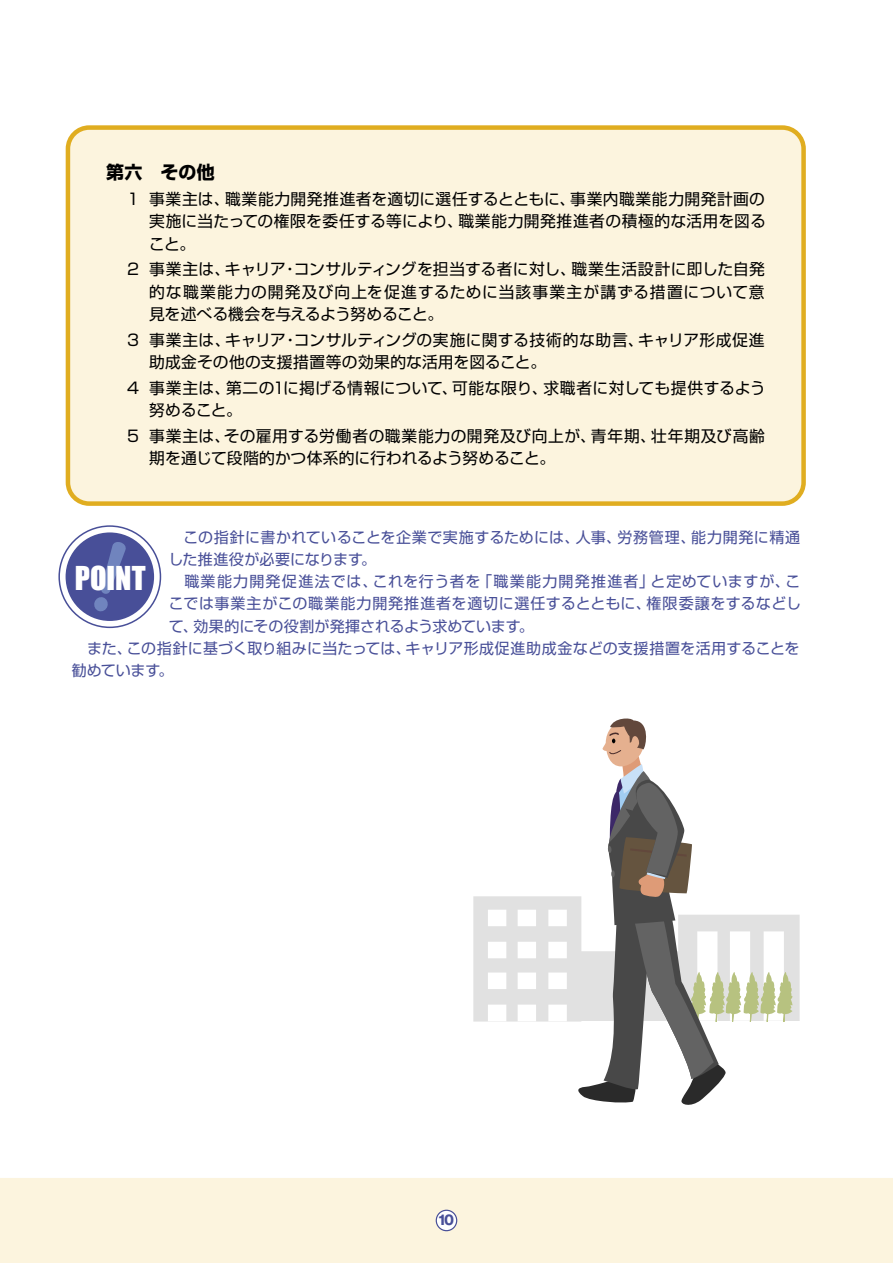
<style>
.page{position:relative;width:893px;height:1263px;background:#fff}
.page>*{position:absolute;margin:0;border:0;box-sizing:border-box;transform-origin:0 0}
.t1{font:30.15px "Impact";color:#fff}
.t2{font:700 18px "Shin Go Pro";color:#000}
.t3{font:15.75px/22.5px "Shin Go Pro";letter-spacing:.025em;color:#000}
.t4{font:15.75px/22.5px "Shin Go Pro";letter-spacing:.045em;color:#000}
.t5{font:15.75px "Shin Go Pro";letter-spacing:-.005em;color:#000}
.t6{font:15.75px "Shin Go Pro";color:#000}
.t7{font:15.75px "Shin Go Pro";letter-spacing:.05em;color:#000}
.t8{font:15px/22.2px "Shin Go Pro";letter-spacing:.025em;color:#484f98}
.t9{font:15px "Shin Go Pro";letter-spacing:.085em;color:#484f98}
.t10{font:15px "Shin Go Pro";color:#484f98}
.t11{font:15px "Shin Go Pro";letter-spacing:.045em;color:#484f98}
.t12{font:15px/22.2px "Shin Go Pro";letter-spacing:-.005em;color:#484f98}
.t13{font:700 13.2px "Gothic MB101 Pro";color:#484f98}
</style>
<div class="page">
<div style="left:0;top:1178px;width:893px;height:85px;background:#fcf4de"></div>
<div style="left:65px;top:125px;width:741px;height:379px;background:#fcf4de"></div>
<div style="left:436px;top:1210px;width:21px;height:21px;background:#fff;border-radius:50%"></div>
<div style="left:436px;top:1210px;width:21px;height:21px;border:1px solid #484f98;border-radius:50%"></div>
<div style="left:58px;top:525px;width:103px;height:103px;border:2px solid #484f98;border-radius:50%"></div>
<div style="left:66px;top:532px;width:88px;height:89px;background:#484f98;border-radius:50%"></div>
<svg style="left:94px;top:542px;width:32px;height:70px"></svg>
<svg style="left:473px;top:718px;width:327px;height:387px"></svg>
<p class="t2" style="left:106px;top:158px;width:110px">第六　その他</p>
<p class="t3" style="left:127px;top:186px;width:13px">1</p>
<p class="t3" style="left:149px;top:186px;width:82px">事業主は、</p>
<p class="t3" style="left:225px;top:186px;width:352px">職業能力開発推進者を適切に選任するとともに、</p>
<p class="t3" style="left:570px;top:186px;width:196px">事業内職業能力開発計画の</p>
<p class="t3" style="left:149px;top:208px;width:315px">実施に当たっての権限を委任する等により、こと。</p>
<p class="t3" style="left:458px;top:208px;width:309px">職業能力開発推進者の積極的な活用を図る</p>
<p class="t3" style="left:127px;top:256px;width:13px">2</p>
<p class="t6" style="left:294px;top:256px;width:284px">コンサルティングを担当する者に対し、</p>
<p class="t3" style="left:149px;top:256px;width:83px">事業主は、</p>
<p class="t3" style="left:571px;top:256px;width:195px">職業生活設計に即した自発</p>
<p class="t3" style="left:225px;top:256px;width:62px">キャリア</p>
<p class="t3" style="left:282px;top:256px;width:17px">・</p>
<p class="t3" style="left:127px;top:327px;width:13px">3</p>
<p class="t4" style="left:149px;top:279px;width:617px">的な職業能力の開発及び向上を促進するために当該事業主が講ずる措置について意見を述べる機会を与えるよう努めること。</p>
<p class="t3" style="left:638px;top:327px;width:128px">キャリア形成促進</p>
<p class="t3" style="left:294px;top:327px;width:351px">コンサルティングの実施に関する技術的な助言、</p>
<p class="t3" style="left:149px;top:327px;width:83px">事業主は、</p>
<p class="t3" style="left:225px;top:327px;width:63px">キャリア</p>
<p class="t3" style="left:282px;top:327px;width:17px">・</p>
<p class="t3" style="left:127px;top:375px;width:13px">4</p>
<p class="t3" style="left:543px;top:348px;width:224px;line-height:25.5px;text-indent:-394px">助成金その他の支援措置等の効果的な活用を図ること。<br>求職者に対しても提供するよう</p>
<p class="t3" style="left:226px;top:375px;width:233px">第二の1に掲げる情報について、</p>
<p class="t3" style="left:149px;top:375px;width:83px">事業主は、</p>
<p class="t3" style="left:452px;top:375px;width:97px">可能な限り、</p>
<p class="t3" style="left:149px;top:397px;width:94px">努めること。</p>
<p class="t3" style="left:127px;top:423px;width:13px">5</p>
<p class="t3" style="left:224px;top:423px;width:374px">その雇用する労働者の職業能力の開発及び向上が、</p>
<p class="t7" style="left:651px;top:423px;width:115px">壮年期及び高齢</p>
<p class="t3" style="left:149px;top:423px;width:82px">事業主は、</p>
<p class="t3" style="left:591px;top:423px;width:67px">青年期、</p>
<p class="t5" style="left:149px;top:445px;width:408px">期を通じて段階的かつ体系的に行われるよう努めること。</p>
<h1 class="t1" style="left:75px;top:559px;width:72px">POINT</h1>
<p class="t8" style="left:617px;top:524px;width:79px">労務管理、</p>
<p class="t8" style="left:168px;top:524px;width:413px">　この指針に書かれていることを企業で実施するためには、した推進役が必要になります。</p>
<p class="t11" style="left:691px;top:525px;width:110px">能力開発に精通</p>
<p class="t8" style="left:576px;top:524px;width:47px">人事、</p>
<p class="t9" style="left:477px;top:569px;width:178px">「職業能力開発推進者」</p>
<p class="t8" style="left:373px;top:569px;width:109px">これを行う者を</p>
<p class="t9" style="left:169px;top:569px;width:210px">　職業能力開発促進法では、</p>
<p class="t11" style="left:650px;top:569px;width:141px">と定めていますが、</p>
<p class="t8" style="left:785px;top:569px;width:16px">こ</p>
<p class="t8" style="left:194px;top:591px;width:459px;text-indent:-25px">こでは事業主がこの職業能力開発推進者を適切に選任するとともに、効果的にその役割が発揮されるよう求めています。</p>
<p class="t8" style="left:647px;top:591px;width:156px">権限委譲をするなどし</p>
<p class="t8" style="left:169px;top:613px;width:30px">て、</p>
<p class="t10" style="left:127px;top:636px;width:286px">この指針に基づく取り組みに当たっては、</p>
<p class="t8" style="left:406px;top:635px;width:395px">キャリア形成促進助成金などの支援措置を活用することを</p>
<p class="t12" style="left:72px;top:635px;width:103px">　また、<br>勧めています。</p>
<p class="t13" style="left:437px;top:1209px;width:19px">10</p>
</div>
